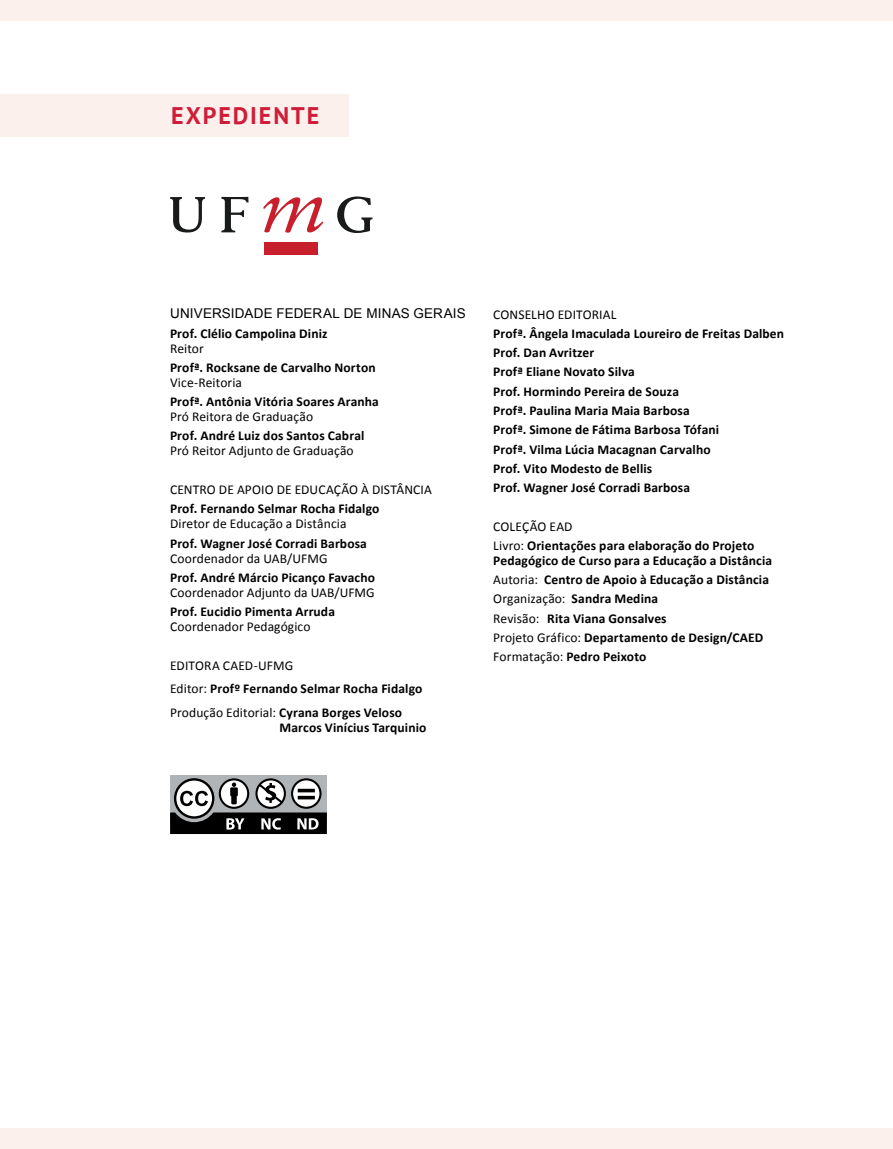
<style>
.page{position:relative;width:893px;height:1149px;background:#fff}
.page>*{position:absolute;margin:0;border:0;box-sizing:border-box;transform-origin:0 0}
.t1{font:700 24px "PT Sans";letter-spacing:.08em;color:#cf1d39}
.t2{font:700 13.5px/19.2px "Calibri";letter-spacing:.01em;color:#000}
.t3{font:13.5px "Calibri";letter-spacing:.01em;color:#000}
.t4{font:13.5px "Arial";letter-spacing:.015em;color:#000}
.s1{font-weight:400}
</style>
<div class="page">
<div style="left:0;top:1128px;width:893px;height:20px;background:#fbf0ec"></div>
<div style="left:0;top:0;width:893px;height:21px;background:#fbf0ec"></div>
<div style="left:0;top:95px;width:349px;height:42px;background:#fbf0ec"></div>
<hr style="left:892px;top:95px;width:1px;height:42px;background:#fbf0ec">
<div style="left:170px;top:774px;width:157px;height:49px;background:#b1b4b6"></div>
<svg style="left:175px;top:779px;width:38px;height:38px"></svg>
<div style="left:174px;top:778px;width:40px;height:40px;border:2px solid #000;border-radius:50%"></div>
<svg style="left:180px;top:790px;width:28px;height:15px"></svg>
<div style="left:220px;top:779px;width:28px;height:28px;background:#fff;border-radius:50%"></div>
<div style="left:219px;top:778px;width:30px;height:30px;border:2px solid #000;border-radius:50%"></div>
<svg style="left:230px;top:782px;width:8px;height:22px"></svg>
<div style="left:255px;top:778px;width:31px;height:30px;border:2px solid #000;border-radius:50%"></div>
<svg style="left:257px;top:781px;width:28px;height:24px"></svg>
<svg style="left:292px;top:779px;width:28px;height:28px"></svg>
<div style="left:291px;top:778px;width:30px;height:30px;border:2px solid #000;border-radius:50%"></div>
<svg style="left:170px;top:812px;width:157px;height:21px;background:#2c2c2c"></svg>
<svg style="left:298px;top:788px;width:17px;height:4px"></svg>
<svg style="left:298px;top:795px;width:17px;height:4px"></svg>
<svg style="left:170px;top:197px;width:35px;height:35px"></svg>
<svg style="left:221px;top:197px;width:28px;height:35px"></svg>
<svg style="left:337px;top:196px;width:35px;height:37px"></svg>
<svg style="left:263px;top:197px;width:61px;height:35px"></svg>
<div style="left:265px;top:242px;width:53px;height:13px;background:#c7202c"></div>
<h1 class="t1" style="left:171px;top:100px;width:147px">EXPEDIENTE</h1>
<p class="t4" style="left:170px;top:304px;width:297px">UNIVERSIDADE FEDERAL DE MINAS GERAIS</p>
<p class="t2" style="left:170px;top:323px;width:159px">Prof. Clélio Campolina Diniz</p>
<p class="t3" style="left:170px;top:339px;width:35px">Reitor</p>
<p class="t2" style="left:170px;top:358px;width:207px">Profª. Rocksane de Carvalho Norton</p>
<p class="t3" style="left:170px;top:374px;width:74px">Vice-Reitoria</p>
<p class="t2" style="left:170px;top:392px;width:210px">Profª. Antônia Vitória Soares Aranha</p>
<p class="t3" style="left:170px;top:408px;width:145px">Pró Reitora de Graduação</p>
<p class="t2" style="left:170px;top:426px;width:196px">Prof. André Luiz dos Santos Cabral</p>
<p class="t3" style="left:170px;top:442px;width:185px">Pró Reitor Adjunto de Graduação</p>
<p class="t3" style="left:170px;top:481px;width:263px">CENTRO DE APOIO DE EDUCAÇÃO À DISTÂNCIA</p>
<p class="t2" style="left:170px;top:499px;width:211px">Prof. Fernando Selmar Rocha Fidalgo</p>
<p class="t3" style="left:170px;top:515px;width:178px">Diretor de Educação a Distância</p>
<p class="t2" style="left:170px;top:533px;width:198px">Prof. Wagner José Corradi Barbosa</p>
<p class="t3" style="left:170px;top:549px;width:159px">Coordenador da UAB/UFMG</p>
<p class="t2" style="left:170px;top:567px;width:206px">Prof. André Márcio Picanço Favacho</p>
<p class="t3" style="left:170px;top:583px;width:206px">Coordenador Adjunto da UAB/UFMG</p>
<p class="t2" style="left:170px;top:602px;width:166px">Prof. Eucidio Pimenta Arruda</p>
<p class="t3" style="left:170px;top:618px;width:142px">Coordenador Pedagógico</p>
<p class="t2" style="left:170px;top:653px;width:254px;line-height:23.5px"><span class="s1">EDITORA CAED-UFMG<br>Editor:</span> Profº Fernando Selmar Rocha Fidalgo<br><span class="s1">Produção Editorial:</span> Cyrana Borges Veloso</p>
<p class="t2" style="left:280px;top:717px;width:148px">Marcos Vinícius Tarquinio</p>
<p class="t3" style="left:493px;top:305px;width:125px">CONSELHO EDITORIAL</p>
<p class="t2" style="left:493px;top:324px;width:292px">Profª. Ângela Imaculada Loureiro de Freitas Dalben Prof. Dan Avritzer<br>Profª Eliane Novato Silva<br>Prof. Hormindo Pereira de Souza<br>Profª. Paulina Maria Maia Barbosa<br>Profª. Simone de Fátima Barbosa Tófani<br>Profª. Vilma Lúcia Macagnan Carvalho<br>Prof. Vito Modesto de Bellis<br>Prof. Wagner José Corradi Barbosa</p>
<p class="t2" style="left:493px;top:516px;width:263px"><span class="s1">COLEÇÃO EAD<br>Livro:</span> Orientações para elaboração do Projeto</p>
<p class="t2" style="left:493px;top:550px;width:280px">Pedagógico de Curso para a Educação a Distância <span class="s1">Autoria:</span> Centro de Apoio à Educação a Distância <span class="s1">Organização:</span> Sandra Medina<br><span class="s1">Revisão:</span> Rita Viana Gonsalves<br><span class="s1">Projeto Gráfico:</span> Departamento de Design/CAED <span class="s1">Formatação:</span> Pedro Peixoto</p>
</div>
